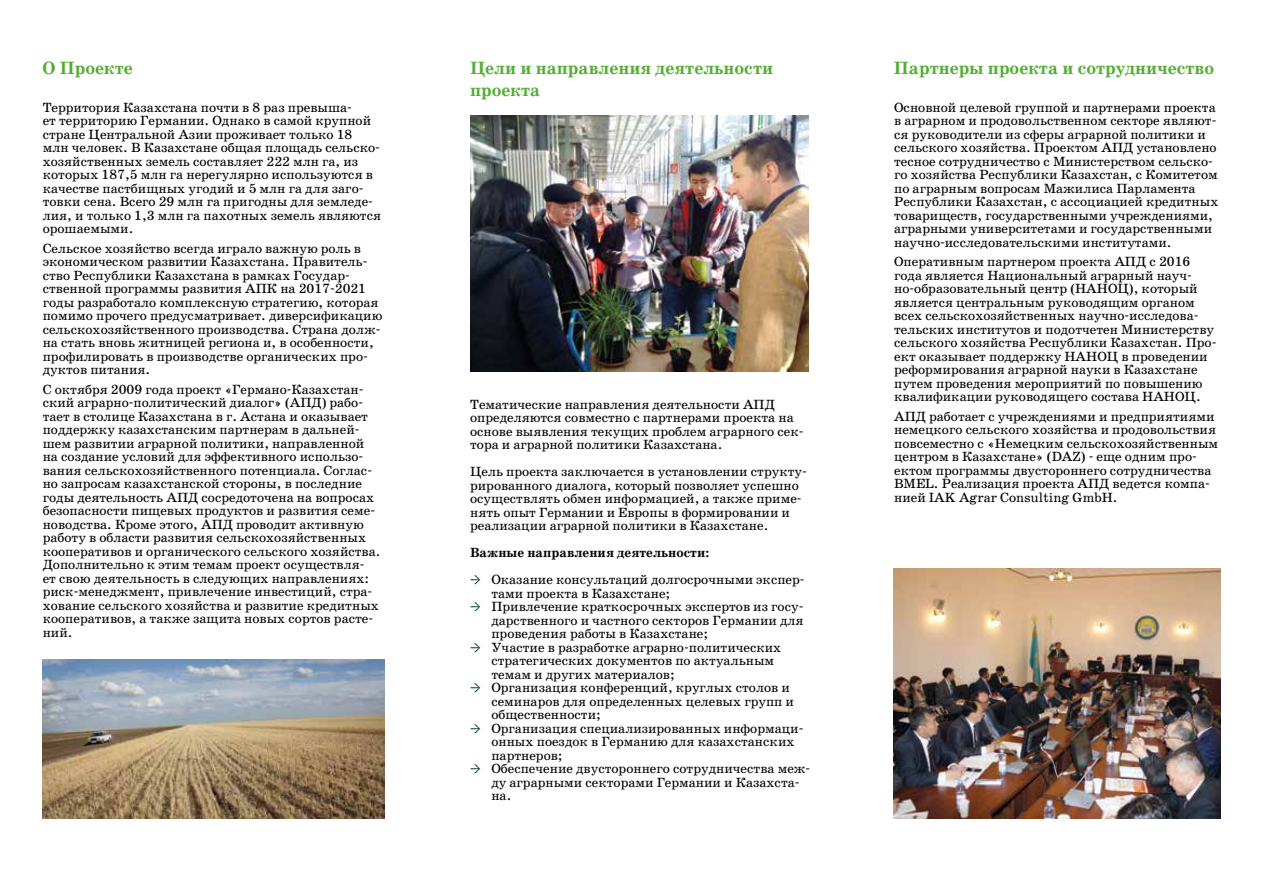
<style>
.page{position:relative;width:1263px;height:893px;background:#fff}
.page>*{position:absolute;margin:0;border:0;box-sizing:border-box;transform-origin:0 0}
.t1{font:700 18px "School Book C";color:#52ae32}
.t2{font:13.5px/13.5px "School Book C";color:#000}
.t3{font:700 13.5px "School Book C";color:#000}
.s1{font-family:"Bundes Serif";color:#003e2e}
</style>
<div class="page">
<img style="left:470px;top:115px;width:339px;height:256px">
<img style="left:894px;top:568px;width:326px;height:251px">
<img style="left:43px;top:659px;width:341px;height:160px">
<h1 class="t1" style="left:43px;top:59px;width:92px">О Проекте</h1>
<h1 class="t1" style="left:470px;top:59px;width:305px">Цели и направления деятельности</h1>
<h1 class="t1" style="left:894px;top:59px;width:322px">Партнеры проекта и сотрудничество</h1>
<h1 class="t1" style="left:470px;top:80px;width:72px">проекта</h1>
<p class="t2" style="left:43px;top:101px;width:340px">Территория Казахстана почти в 8 раз превыша-<br>ет территорию Германии. Однако в самой крупной стране Центральной Азии проживает только 18 млн человек. В Казахстане общая площадь сельско&shy;хозяйственных земель составляет 222 млн га, из которых 187,5 млн га нерегулярно используются в качестве пастбищных угодий и 5 млн га для заго&shy;товки сена. Всего 29 млн га пригодны для земледе&shy;лия, и только 1,3 млн га пахотных земель являются орошаемыми.</p>
<p class="t2" style="left:43px;top:242px;width:341px">Сельское хозяйство всегда играло важную роль в экономическом развитии Казахстана. Правитель&shy;ство Республики Казахстана в рамках Государ&shy;ственной программы развития АПК на 2017-2021 годы разработало комплексную стратегию, которая помимо прочего предусматривает. диверсификацию сельскохозяйственного производства. Страна долж&shy;на стать вновь житницей региона и, в особенности, профилировать в производстве органических про&shy;дуктов питания.</p>
<p class="t2" style="left:43px;top:383px;width:339px">С октября 2009 года проект «Германо-Казахстан&shy;ский аграрно-политический диалог» (AПД) рабо&shy;тает в столице Казахстана в г. Астана и оказывает поддержку казахстанским партнерам в дальней&shy;шем развитии аграрной политики, направленной на создание условий для эффективного использо&shy;вания сельскохозяйственного потенциала. Соглас&shy;но запросам казахстанской стороны, в последние годы деятельность АПД сосредоточена на вопросах безопасности пищевых продуктов и развития семе&shy;новодства. Кроме этого, АПД проводит активную работу в области развития сельскохозяйственных кооперативов и органического сельского хозяйства.<br>Дополнительно к этим темам проект осуществля&shy;ет свою деятельность в следующих направлениях: риск-менеджмент, привлечение инвестиций, стра&shy;хование сельского хозяйства и развитие кредитных кооперативов, а также защита новых сортов расте&shy;ний.</p>
<p class="t2" style="left:470px;top:398px;width:335px">Тематические направления деятельности АПД определяются совместно с партнерами проекта на основе выявления текущих проблем аграрного сек&shy;тора и аграрной политики Казахстана.</p>
<p class="t2" style="left:470px;top:465px;width:338px">Цель проекта заключается в установлении структу&shy;рированного диалога, который позволяет успешно осуществлять обмен информацией, а также приме&shy;нять опыт Германии и Европы в формировании и реализации аграрной политики в Казахстане.</p>
<p class="t3" style="left:470px;top:546px;width:241px">Важные направления деятельности:</p>
<p class="t2" style="left:491px;top:573px;width:315px;text-indent:-21px"><span class="s1">→</span> Оказание консультаций долгосрочными экспер&shy;тами проекта в Казахстане;</p>
<p class="t2" style="left:491px;top:600px;width:314px;text-align:justify;text-indent:-21px"><span class="s1">→</span> Привлечение краткосрочных экспертов из госу&shy;дарственного и частного секторов Германии для проведения работы в Казахстане;</p>
<p class="t2" style="left:491px;top:641px;width:291px;text-indent:-21px"><span class="s1">→</span> Участие в разработке аграрно-политических стратегических документов по актуальным темам и других материалов;</p>
<p class="t2" style="left:491px;top:681px;width:304px;text-indent:-21px"><span class="s1">→</span> Организация конференций, круглых столов и семинаров для определенных целевых групп и общественности;</p>
<p class="t2" style="left:491px;top:722px;width:314px;text-indent:-21px"><span class="s1">→</span> Организация специализированных информаци&shy;онных поездок в Германию для казахстанских партнеров;</p>
<p class="t2" style="left:491px;top:762px;width:320px;text-indent:-21px"><span class="s1">→</span> Обеспечение двустороннего сотрудничества меж&shy;ду аграрными секторами Германии и Казахста&shy;на.</p>
<p class="t2" style="left:894px;top:101px;width:326px">Основной целевой группой и партнерами проекта в аграрном и продовольственном секторе являют&shy;ся руководители из сферы аграрной политики и сельского хозяйства. Проектом АПД установлено тесное сотрудничество с Министерством сельско&shy;го хозяйства Республики Казахстан, с Комитетом по аграрным вопросам Мажилиса Парламента Республики Казахстан, с ассоциацией кредитных товариществ, государственными учреждениями, аграрными университетами и государственными научно-исследовательскими институтами.</p>
<p class="t2" style="left:894px;top:255px;width:324px">Оперативным партнером проекта АПД с 2016 года является Национальный аграрный науч&shy;но-образовательный центр (НАНОЦ), который является центральным руководящим органом всех сельскохозяйственных научно-исследова&shy;тельских институтов и подотчетен Министерству сельского хозяйства Республики Казахстан. Про&shy;ект оказывает поддержку НАНОЦ в проведении реформирования аграрной науки в Казахстане путем проведения мероприятий по повышению квалификации руководящего состава НАНОЦ.</p>
<p class="t2" style="left:894px;top:410px;width:326px">AПД работает с учреждениями и предприятиями немецкого сельского хозяйства и продовольствия повсеместно с «Немецким сельскохозяйственным центром в Казахстане» (DAZ) - еще одним про&shy;ектом программы двустороннего сотрудничества BMEL. Реализация проекта AПД ведется компа&shy;нией IAK Agrar Consulting GmbH.</p>
</div>
